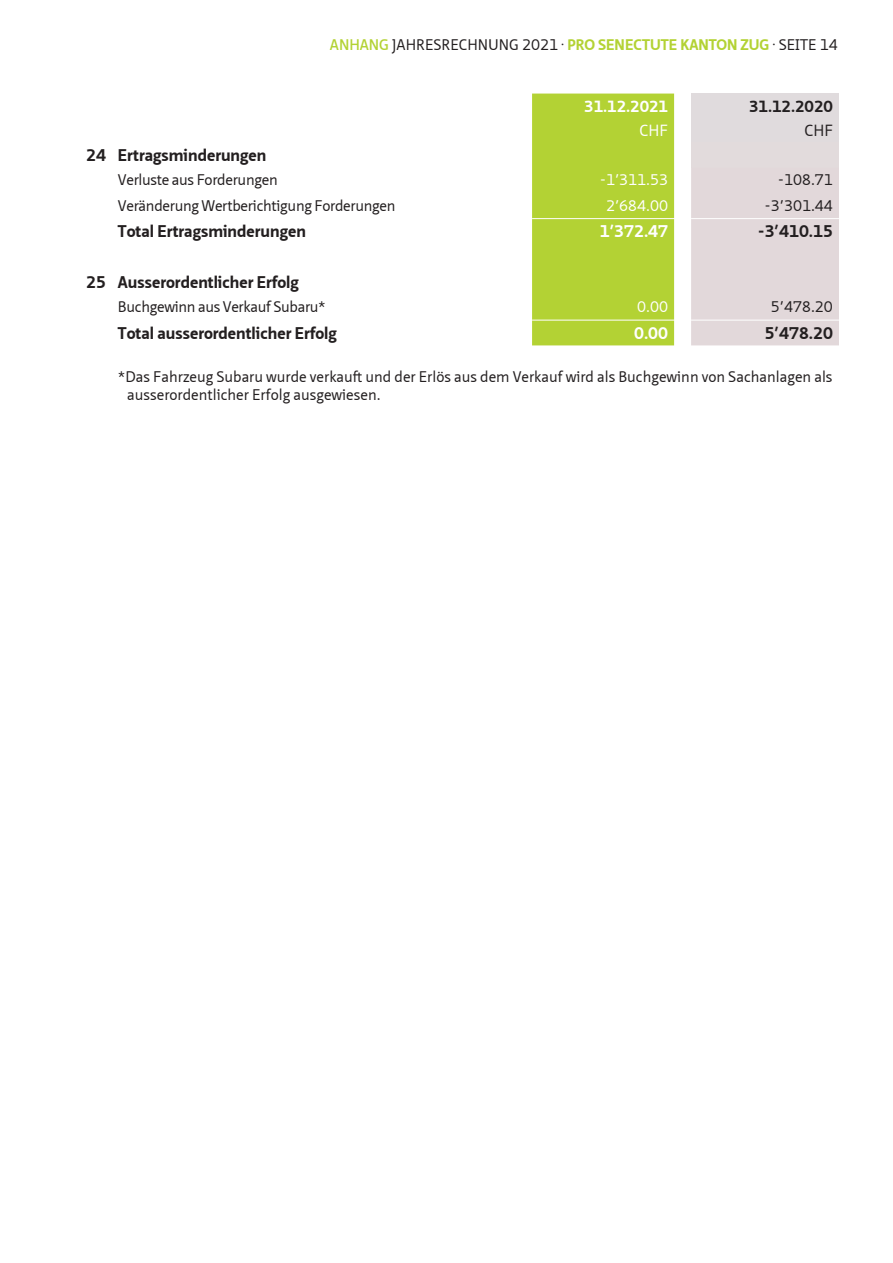
<style>
.page{position:relative;width:893px;height:1263px;background:#fff}
.page>*{position:absolute;margin:0;border:0;box-sizing:border-box;transform-origin:0 0}
.t1{font:700 16.5px "Neue Sans Pro";color:#231f20}
.t2{font:700 16.5px "Neue Sans Pro";color:#fff}
.t3{font:700 15.75px "Neue Sans Pro";color:#fff}
.t4{font:700 15.75px "Neue Sans Pro";color:#231f20}
.t5{font:15.75px "Neue Sans Pro";color:#fff}
.t6{font:15.75px "Neue Sans Pro";color:#231f20}
.t7{font:15px/18px "Neue Sans Pro";color:#231f20}
.t8{font:15px "Neue Sans Pro";letter-spacing:-.02em;color:#231f20}
.t9{font:15px "Neue Sans Pro";color:#fff}
.s1{font-weight:600;color:#b3d234}
.s2{font-size:7.5px}
.s3{font-weight:700;color:#b3d234}
</style>
<div class="page">
<svg style="left:532px;top:94px;width:307px;height:251px;background:#ced890"></svg>
<hr style="left:691px;top:320px;width:148px;height:1px;background:#fff">
<p class="t7" style="left:330px;top:35px;width:509px"><span class="s1">ANHANG</span> JAHRESRECHNUNG 2021 <span class="s2">•</span> <span class="s3">PRO SENECTUTE KANTON ZUG</span> <span class="s2">•</span> SEITE 14</p>
<p class="t3" style="left:584px;top:96px;width:85px">31.12.2021</p>
<p class="t4" style="left:749px;top:96px;width:85px">31.12.2020</p>
<p class="t5" style="left:640px;top:120px;width:30px">CHF</p>
<p class="t6" style="left:804px;top:120px;width:30px">CHF</p>
<p class="t1" style="left:86px;top:145px;width:182px">24 Ertragsminderungen</p>
<p class="t8" style="left:118px;top:170px;width:161px">Verluste aus Forderungen</p>
<p class="t9" style="left:600px;top:170px;width:70px">-1’311.53</p>
<p class="t7" style="left:778px;top:171px;width:57px">-108.71</p>
<p class="t8" style="left:118px;top:196px;width:279px">Veränderung Wertberichtigung Forderungen</p>
<p class="t9" style="left:606px;top:196px;width:64px">2’684.00</p>
<p class="t7" style="left:765px;top:196px;width:70px">-3’301.44</p>
<p class="t1" style="left:118px;top:220px;width:190px">Total Ertragsminderungen</p>
<p class="t2" style="left:600px;top:220px;width:70px">1’372.47</p>
<p class="t1" style="left:758px;top:220px;width:77px">-3’410.15</p>
<p class="t1" style="left:86px;top:272px;width:214px">25 Ausserordentlicher Erfolg</p>
<p class="t8" style="left:118px;top:297px;width:209px">Buchgewinn aus Verkauf Subaru*</p>
<p class="t9" style="left:637px;top:297px;width:32px">0.00</p>
<p class="t7" style="left:771px;top:298px;width:64px">5’478.20</p>
<p class="t1" style="left:118px;top:322px;width:220px">Total ausserordentlicher Erfolg</p>
<p class="t2" style="left:634px;top:322px;width:35px">0.00</p>
<p class="t1" style="left:765px;top:322px;width:70px">5’478.20</p>
<p class="t7" style="left:127px;top:368px;width:707px;text-indent:-9px">*Das Fahrzeug Subaru wurde verkauft und der Erlös aus dem Verkauf wird als Buchgewinn von Sachanlagen als ausserordentlicher Erfolg ausgewiesen.</p>
</div>
